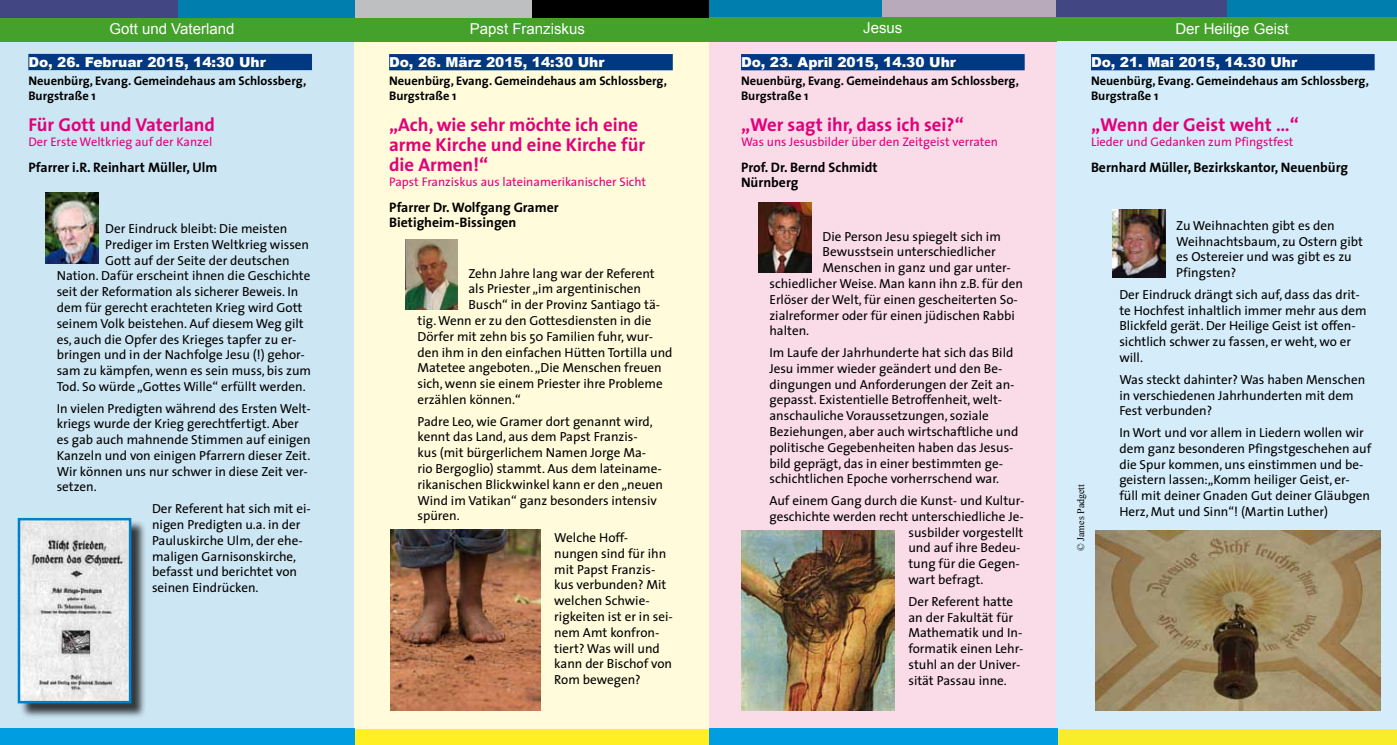
<style>
.page{position:relative;width:1397px;height:745px;background:#fff}
.page>*{position:absolute;margin:0;border:0;box-sizing:border-box;transform-origin:0 0}
.t1{font:700 18.75px/20px "The Sans";color:#e2007a}
.t2{font:15px "Arial";color:#fff}
.t3{font:700 13.75px/15px "The Sans";color:#000}
.t4{font:900 13.75px "Arial";color:#fff}
.t5{font:13.12px/15.8px "The Sans";color:#000}
.t6{font:700 12.5px/15px "The Sans";color:#000}
.t7{font:12.5px "The Sans";color:#e2007a}
.t8{font:10px "Times New Roman";color:#000}
</style>
<div class="page">
<div style="left:0;top:41px;width:354px;height:703px;background:#cde6f4"></div>
<div style="left:692px;top:0;width:190px;height:37px;background:#007ead"></div>
<div style="left:882px;top:0;width:194px;height:37px;background:#b8aabb"></div>
<div style="left:531px;top:0;width:177px;height:37px;background:#000"></div>
<div style="left:338px;top:0;width:193px;height:37px;background:#bdbfc0"></div>
<div style="left:171px;top:0;width:183px;height:37px;background:#007ead"></div>
<div style="left:0;top:0;width:177px;height:37px;background:#424683"></div>
<div style="left:28px;top:54px;width:284px;height:16px;background:#003882"></div>
<div style="left:709px;top:41px;width:347px;height:703px;background:#fadce9"></div>
<div style="left:354px;top:41px;width:355px;height:703px;background:#fffbdb"></div>
<div style="left:389px;top:54px;width:283px;height:16px;background:#003882"></div>
<div style="left:741px;top:54px;width:283px;height:16px;background:#003882"></div>
<div style="left:1056px;top:41px;width:340px;height:703px;background:#d5edfa"></div>
<div style="left:1090px;top:54px;width:284px;height:16px;background:#003882"></div>
<div style="left:1226px;top:0;width:170px;height:37px;background:#007ead"></div>
<div style="left:1056px;top:0;width:170px;height:37px;background:#424683"></div>
<div style="left:1056px;top:18px;width:340px;height:23px;background:#44a12b"></div>
<div style="left:709px;top:17px;width:347px;height:24px;background:#44a12b"></div>
<div style="left:345px;top:18px;width:364px;height:23px;background:#44a12b"></div>
<div style="left:0;top:18px;width:354px;height:23px;background:#44a12b"></div>
<div style="left:319px;top:728px;width:1077px;height:16px;background:#ffef23"></div>
<div style="left:709px;top:727px;width:348px;height:17px;background:#009ee0"></div>
<div style="left:0;top:727px;width:354px;height:17px;background:#009ee0"></div>
<img style="left:45px;top:193px;width:53px;height:70px">
<div style="left:20px;top:519px;width:127px;height:199px;background:#000;opacity:.75"></div>
<img style="left:21px;top:520px;width:107px;height:180px">
<div style="left:18px;top:517px;width:113px;height:186px;border:2px solid #0081c7"></div>
<img style="left:390px;top:529px;width:150px;height:181px">
<img style="left:1095px;top:530px;width:285px;height:180px">
<img style="left:741px;top:530px;width:153px;height:180px">
<img style="left:405px;top:239px;width:52px;height:70px">
<img style="left:758px;top:202px;width:53px;height:70px">
<img style="left:1112px;top:209px;width:53px;height:68px">
<p class="t2" style="left:109px;top:19px;width:126px">Gott und Vaterland</p>
<p class="t2" style="left:470px;top:19px;width:117px">Papst Franziskus</p>
<p class="t2" style="left:863px;top:18px;width:41px">Jesus</p>
<p class="t2" style="left:1175px;top:19px;width:115px">Der Heilige Geist</p>
<p class="t4" style="left:28px;top:52px;width:239px">Do, 26. Februar 2015, 14:30 Uhr</p>
<p class="t6" style="left:28px;top:73px;width:279px">Neuenbürg, Evang. Gemeindehaus am Schlossberg,<br>Burgstraße 1</p>
<h1 class="t1" style="left:28px;top:114px;width:188px">Für Gott und Vaterland</h1>
<p class="t7" style="left:28px;top:131px;width:185px">Der Erste Weltkrieg auf der Kanzel</p>
<p class="t3" style="left:28px;top:159px;width:190px">Pfarrer i.R. Reinhart Müller, Ulm</p>
<p class="t5" style="left:105px;top:220px;width:183px">Der Eindruck bleibt: Die meisten</p>
<p class="t5" style="left:105px;top:236px;width:205px">Prediger im Ersten Weltkrieg wissen</p>
<p class="t5" style="left:105px;top:252px;width:186px">Gott auf der Seite der deutschen</p>
<p class="t5" style="left:57px;top:267px;width:255px">Nation. Dafür erscheint ihnen die Geschichte</p>
<p class="t5" style="left:57px;top:283px;width:243px">seit der Reformation als sicherer Beweis. In</p>
<p class="t5" style="left:57px;top:299px;width:247px">dem für gerecht erachteten Krieg wird Gott</p>
<p class="t5" style="left:57px;top:315px;width:248px">seinem Volk beistehen. Auf diesem Weg gilt</p>
<p class="t5" style="left:57px;top:330px;width:241px">es, auch die Opfer des Krieges tapfer zu er-</p>
<p class="t5" style="left:57px;top:346px;width:249px">bringen und in der Nachfolge Jesu (!) gehor-</p>
<p class="t5" style="left:57px;top:362px;width:256px">sam zu kämpfen, wenn es sein muss, bis zum</p>
<p class="t5" style="left:57px;top:378px;width:250px">Tod. So würde „Gottes Wille“ erfüllt werden.</p>
<p class="t5" style="left:57px;top:399px;width:255px">In vielen Predigten während des Ersten Welt&shy;kriegs wurde der Krieg gerechtfertigt. Aber es gab auch mahnende Stimmen auf einigen Kanzeln und von einigen Pfarrern dieser Zeit.<br>Wir können uns nur schwer in diese Zeit ver&shy;setzen.</p>
<p class="t5" style="left:152px;top:500px;width:160px">Der Referent hat sich mit ei&shy;nigen Predigten u.a. in der<br>Pauluskirche Ulm, der ehe&shy;maligen Garnisonskirche, befasst und berichtet von seinen Eindrücken.</p>
<p class="t4" style="left:389px;top:52px;width:217px">Do, 26. März 2015, 14:30 Uhr</p>
<p class="t6" style="left:389px;top:73px;width:279px">Neuenbürg, Evang. Gemeindehaus am Schlossberg,<br>Burgstraße 1</p>
<h1 class="t1" style="left:389px;top:114px;width:257px">„Ach, wie sehr möchte ich eine arme Kirche und eine Kirche für die Armen!“</h1>
<p class="t7" style="left:389px;top:171px;width:258px">Papst Franziskus aus lateinamerikanischer Sicht</p>
<p class="t3" style="left:389px;top:199px;width:171px">Pfarrer Dr. Wolfgang Gramer<br>Bietigheim-Bissingen</p>
<p class="t5" style="left:468px;top:265px;width:188px">Zehn Jahre lang war der Referent</p>
<p class="t5" style="left:468px;top:280px;width:174px">als Priester „im argentinischen</p>
<p class="t5" style="left:468px;top:296px;width:193px">Busch“ in der Provinz Santiago tä-</p>
<p class="t5" style="left:417px;top:312px;width:235px">tig. Wenn er zu den Gottesdiensten in die</p>
<p class="t5" style="left:417px;top:328px;width:237px">Dörfer mit zehn bis 50 Familien fuhr, wur-</p>
<p class="t5" style="left:417px;top:343px;width:256px">den ihm in den einfachen Hütten Tortilla und</p>
<p class="t5" style="left:417px;top:359px;width:246px">Matetee angeboten. „Die Menschen freuen</p>
<p class="t5" style="left:417px;top:375px;width:247px">sich, wenn sie einem Priester ihre Probleme</p>
<p class="t5" style="left:417px;top:391px;width:105px">erzählen können.“</p>
<p class="t5" style="left:417px;top:412px;width:247px">Padre Leo, wie Gramer dort genannt wird, kennt das Land, aus dem Papst Franzis-<br>kus (mit bürgerlichem Namen Jorge Ma&shy;rio Bergoglio) stammt. Aus dem lateiname&shy;rikanischen Blickwinkel kann er den „neuen Wind im Vatikan“ ganz besonders intensiv spüren.</p>
<p class="t5" style="left:554px;top:529px;width:120px">Welche Hoff&shy;nungen sind für ihn mit Papst Franzis&shy;kus verbunden? Mit welchen Schwie&shy;rigkeiten ist er in sei&shy;nem Amt konfron&shy;tiert? Was will und kann der Bischof von<br>Rom bewegen?</p>
<p class="t4" style="left:741px;top:52px;width:216px">Do, 23. April 2015, 14.30 Uhr</p>
<p class="t6" style="left:741px;top:73px;width:279px">Neuenbürg, Evang. Gemeindehaus am Schlossberg,<br>Burgstraße 1</p>
<h1 class="t1" style="left:741px;top:114px;width:224px">„Wer sagt ihr, dass ich sei?“</h1>
<p class="t7" style="left:741px;top:131px;width:258px">Was uns Jesusbilder über den Zeitgeist verraten</p>
<p class="t3" style="left:741px;top:159px;width:138px">Prof. Dr. Bernd Schmidt<br>Nürnberg</p>
<p class="t5" style="left:822px;top:228px;width:180px">Die Person Jesu spiegelt sich im</p>
<p class="t5" style="left:822px;top:243px;width:174px">Bewusstsein unterschiedlicher</p>
<p class="t5" style="left:822px;top:259px;width:189px">Menschen in ganz und gar unter-</p>
<p class="t5" style="left:769px;top:275px;width:255px">schiedlicher Weise. Man kann ihn z.B. für den</p>
<p class="t5" style="left:769px;top:291px;width:250px">Erlöser der Welt, für einen gescheiterten So-</p>
<p class="t5" style="left:769px;top:306px;width:247px">zialreformer oder für einen jüdischen Rabbi</p>
<p class="t5" style="left:769px;top:322px;width:41px">halten.</p>
<p class="t5" style="left:769px;top:344px;width:250px">Im Laufe der Jahrhunderte hat sich das Bild Jesu immer wieder geändert und den Be&shy;dingungen und Anforderungen der Zeit an&shy;gepasst. Existentielle Betroffenheit, welt&shy;anschauliche Voraussetzungen, soziale Beziehungen, aber auch wirtschaftliche und politische Gegebenheiten haben das Jesus&shy;bild geprägt, das in einer bestimmten ge&shy;schichtlichen Epoche vorherrschend war.</p>
<p class="t5" style="left:769px;top:492px;width:256px">Auf einem Gang durch die Kunst- und Kultur-</p>
<p class="t5" style="left:769px;top:508px;width:256px">geschichte werden recht unterschiedliche Je-</p>
<p class="t5" style="left:908px;top:523px;width:116px">susbilder vorgestellt</p>
<p class="t5" style="left:908px;top:539px;width:114px">und auf ihre Bedeu-</p>
<p class="t5" style="left:908px;top:555px;width:113px">tung für die Gegen-</p>
<p class="t5" style="left:908px;top:571px;width:77px">wart befragt.</p>
<p class="t5" style="left:908px;top:592px;width:116px">Der Referent hatte an der Fakultät für<br>Mathematik und In&shy;formatik einen Lehr&shy;stuhl an der Univer&shy;sität Passau inne.</p>
<p class="t4" style="left:1090px;top:52px;width:208px">Do, 21. Mai 2015, 14.30 Uhr</p>
<p class="t6" style="left:1090px;top:73px;width:279px">Neuenbürg, Evang. Gemeindehaus am Schlossberg,<br>Burgstraße 1</p>
<h1 class="t1" style="left:1090px;top:114px;width:209px">„Wenn der Geist weht …“</h1>
<p class="t7" style="left:1090px;top:131px;width:204px">Lieder und Gedanken zum Pfingstfest</p>
<p class="t3" style="left:1090px;top:159px;width:259px">Bernhard Müller, Bezirkskantor, Neuenbürg</p>
<p class="t8" style="left:1073px;top:550px;width:69px;rotate:-90deg">© James Padgett</p>
<p class="t5" style="left:1175px;top:217px;width:188px">Zu Weihnachten gibt es den<br>Weihnachtsbaum, zu Ostern gibt es Ostereier und was gibt es zu<br>Pfingsten?</p>
<p class="t5" style="left:1119px;top:286px;width:249px">Der Eindruck drängt sich auf, dass das drit&shy;te Hochfest inhaltlich immer mehr aus dem Blickfeld gerät. Der Heilige Geist ist offen&shy;sichtlich schwer zu fassen, er weht, wo er will.</p>
<p class="t5" style="left:1119px;top:371px;width:247px">Was steckt dahinter? Was haben Menschen in verschiedenen Jahrhunderten mit dem<br>Fest verbunden?</p>
<p class="t5" style="left:1119px;top:424px;width:253px">In Wort und vor allem in Liedern wollen wir dem ganz besonderen Pfingstgeschehen auf die Spur kommen, uns einstimmen und be&shy;geistern lassen:„Komm heiliger Geist, er&shy;füll mit deiner Gnaden Gut deiner Gläubgen Herz, Mut und Sinn“! (Martin Luther)</p>
</div>
